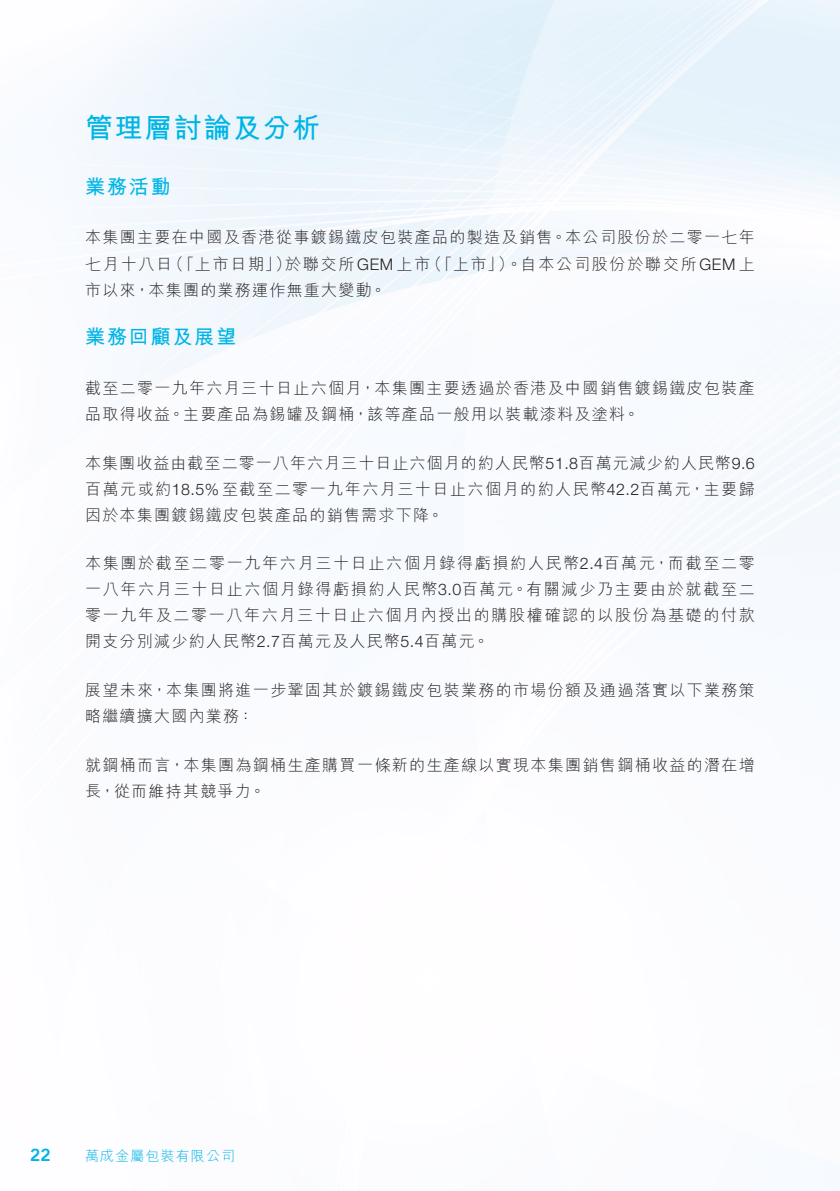
<style>
.page{position:relative;width:840px;height:1191px;background:#fff}
.page>*{position:absolute;margin:0;border:0;box-sizing:border-box;transform-origin:0 0}
.t1{font:700 28px "M Hei HK";letter-spacing:.055em;color:#00b5e6}
.t2{font:700 20px "M Hei HK";letter-spacing:.095em;color:#00b5e6}
.t3{font:17px "Trade Gothic LT Std Bd 2";color:#00b5e6}
.t4{font:300 16px/26px "M Hei HK";letter-spacing:.085em;color:#231f20}
.t5{font:300 14px "M Hei HK";letter-spacing:.08em;color:#00b5e6}
.s1{font-family:"Helvetica Neue LT Std"}
</style>
<div class="page">
<h1 class="t1" style="left:85px;top:108px;width:236px">管理層討論及分析</h1>
<p class="t2" style="left:85px;top:172px;width:87px">業務活動</p>
<p class="t4" style="left:85px;top:224px;width:670px;text-align:right">本集團主要在中國及香港從事鍍錫鐵皮包裝產品的製造及銷售。本公司股份於二零一七年（「上市」）。自本公司股份於聯交所<span class="s1">GEM</span>上</p>
<p class="t4" style="left:168px;top:250px;width:125px">（「上市日期」）</p>
<p class="t4" style="left:85px;top:250px;width:302px">七月十八日<br>市以來，本集團的業務運作無重大變動。</p>
<p class="t2" style="left:85px;top:322px;width:153px">業務回顧及展望</p>
<p class="t4" style="left:85px;top:375px;width:670px">截至二零一九年六月三十日止六個月，本集團主要透過於香港及中國銷售鍍錫鐵皮包裝產品取得收益。主要產品為錫罐及鋼桶，該等產品一般用以裝載漆料及塗料。</p>
<p class="t4" style="left:85px;top:449px;width:671px;text-align:justify">本集團收益由截至二零一八年六月三十日止六個月的約人民幣<span class="s1">51.8</span>百萬元減少約人民幣<span class="s1">9.6</span>百萬元或約<span class="s1">18.5%</span>至截至二零一九年六月三十日止六個月的約人民幣<span class="s1">42.2</span>百萬元，主要歸因於本集團鍍錫鐵皮包裝產品的銷售需求下降。</p>
<p class="t4" style="left:85px;top:550px;width:670px;text-align:justify">本集團於截至二零一九年六月三十日止六個月錄得虧損約人民幣<span class="s1">2.4</span>百萬元，而截至二零一八年六月三十日止六個月錄得虧損約人民幣<span class="s1">3.0</span>百萬元。有關減少乃主要由於就截至二零一九年及二零一八年六月三十日止六個月內授出的購股權確認的以股份為基礎的付款開支分別減少約人民幣<span class="s1">2.7</span>百萬元及人民幣<span class="s1">5.4</span>百萬元。</p>
<p class="t4" style="left:85px;top:677px;width:670px">展望未來，本集團將進一步鞏固其於鍍錫鐵皮包裝業務的市場份額及通過落實以下業務策略繼續擴大國內業務：</p>
<p class="t4" style="left:85px;top:751px;width:670px">就鋼桶而言，本集團為鋼桶生產購買一條新的生產線以實現本集團銷售鋼桶收益的潛在增長，從而維持其競爭力。</p>
<p class="t4" style="left:285px;top:250px;width:147px">於聯交所<span class="s1">GEM</span>上市</p>
<p class="t3" style="left:30px;top:1144px;width:22px">22</p>
<p class="t5" style="left:85px;top:1148px;width:151px">萬成金屬包裝有限公司</p>
</div>
